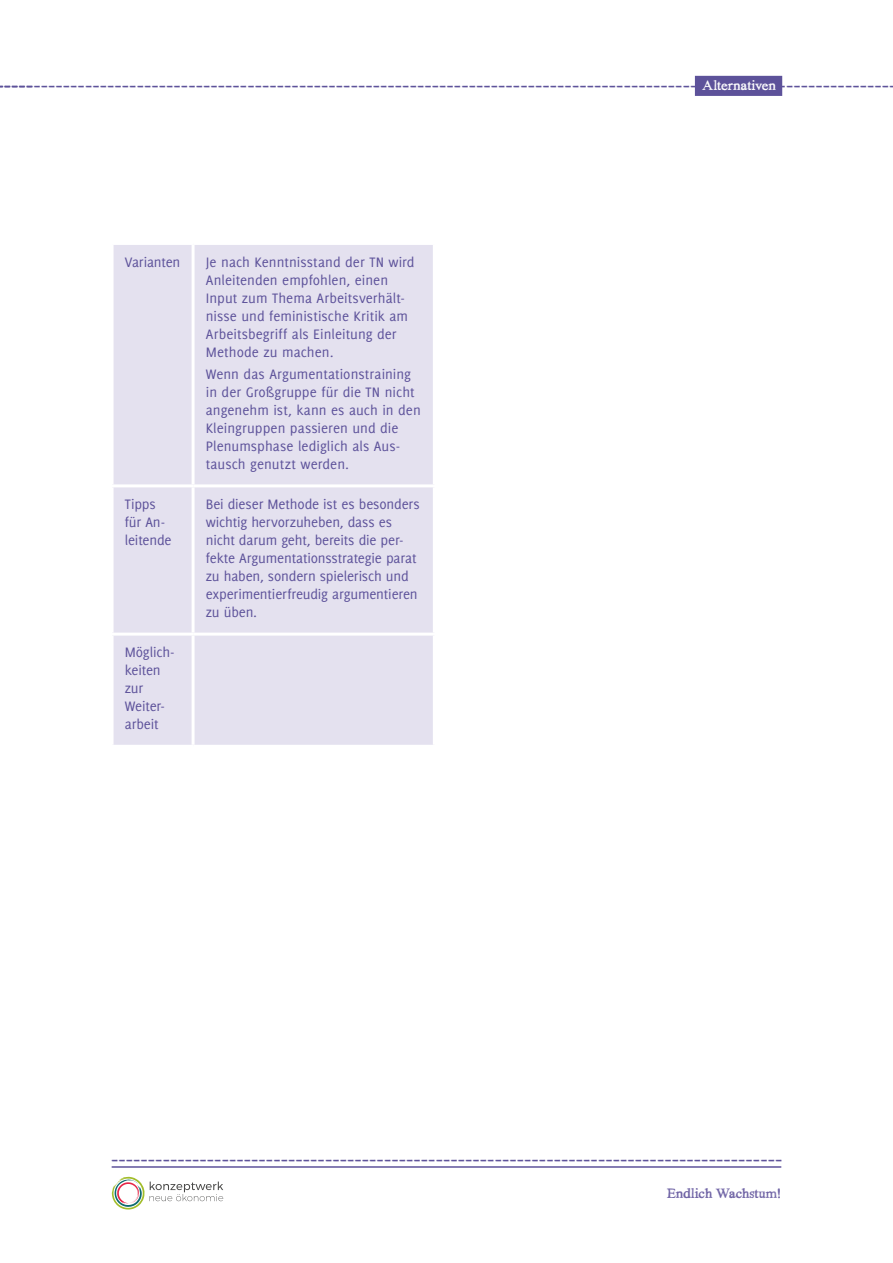
<style>
.page{position:relative;width:893px;height:1263px;background:#fff}
.page>*{position:absolute;margin:0;border:0;box-sizing:border-box;transform-origin:0 0}
.t1{font:19.5px "Hand TIMES";color:#5d529a;scale:1.15 1}
.t2{font:15px/18px "Delicious";color:#5d529a}
.t3{font:14.4px "Hand TIMES";letter-spacing:-.02em;color:#6c60a3}
.t4{font:14.4px "Hand TIMES";letter-spacing:-.015em;color:#fff}
</style>
<div class="page">
<hr style="left:112px;top:1166px;width:669px;height:2px;background:#5d529a">
<div style="left:695px;top:76px;width:87px;height:20px;background:#5d529a"></div>
<svg style="left:111px;top:1176px;width:113px;height:34px"></svg>
<div style="left:114px;top:245px;width:319px;height:500px;background:#e4e1ef"></div>
<hr style="left:192px;top:245px;width:3px;height:239px;background:#fff">
<hr style="left:111px;top:484px;width:82px;height:3px;background:#fff">
<hr style="left:193px;top:484px;width:243px;height:3px;background:#fff">
<hr style="left:192px;top:487px;width:3px;height:146px;background:#fff">
<hr style="left:111px;top:633px;width:82px;height:3px;background:#fff">
<hr style="left:193px;top:633px;width:243px;height:3px;background:#fff">
<hr style="left:192px;top:636px;width:3px;height:109px;background:#fff">
<h1 class="t1" style="left:-4px;top:73px;width:34px">-----</h1>
<p class="t4" style="left:702px;top:77px;width:76px">Alternativen</p>
<p class="t2" style="left:125px;top:252px;width:57px">Varianten</p>
<p class="t2" style="left:206px;top:252px;width:210px">Je nach Kenntnisstand der TN wird<br>Anleitenden empfohlen, einen<br>Input zum Thema Arbeitsverhält&shy;nisse und feministische Kritik am<br>Arbeitsbegriff als Einleitung der<br>Methode zu machen.</p>
<p class="t2" style="left:206px;top:365px;width:217px">Wenn das Argumentationstraining in der Großgruppe für die TN nicht angenehm ist, kann es auch in den<br>Kleingruppen passieren und die<br>Plenumsphase lediglich als Aus&shy;tausch genutzt werden.</p>
<p class="t2" style="left:125px;top:495px;width:48px">Tipps für An&shy;leitende</p>
<p class="t2" style="left:206px;top:495px;width:215px">Bei dieser Methode ist es besonders wichtig hervorzuheben, dass es nicht darum geht, bereits die per&shy;fekte Argumentationsstrategie parat zu haben, sondern spielerisch und experimentierfreudig argumentieren zu üben.</p>
<p class="t2" style="left:125px;top:643px;width:51px">Möglich&shy;keiten zur<br>Weiter&shy;arbeit</p>
<p class="t3" style="left:667px;top:1185px;width:116px">Endlich Wachstum!</p>
</div>
